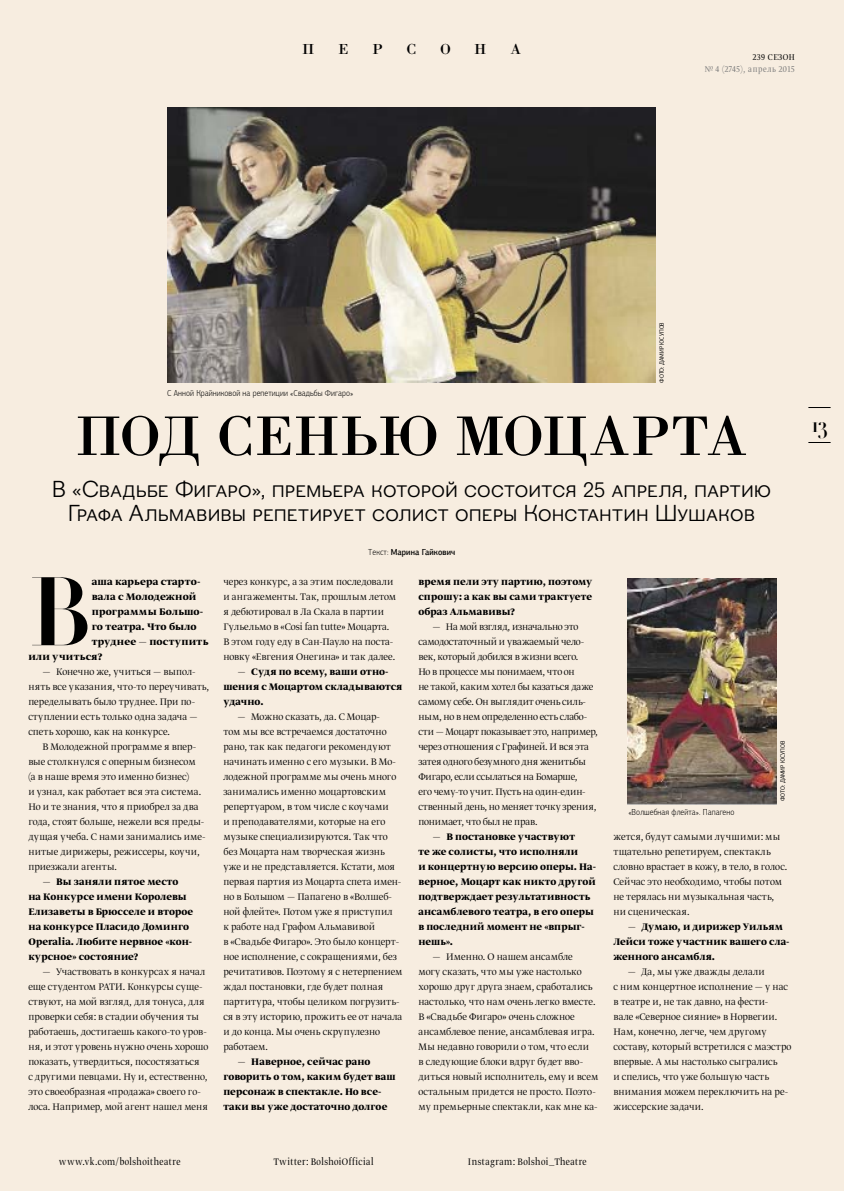
<style>
.page{position:relative;width:844px;height:1191px;background:#fff}
.page>*{position:absolute;margin:0;border:0;box-sizing:border-box;transform-origin:0 0}
.t1{font:95.88px "Borjomi Light C";color:#000}
.t2{font:57.5px "Borjomi C";letter-spacing:-.005em;color:#000}
.t3{font:22.62px "Borjomi Light C";color:#000}
.t4{font:22.5px/23.8px "Figgins Sans";color:#000;text-align:center}
.t5{font:15px "Borjomi C";color:#000}
.t6{font:300 11.25px/15px "Greta Display Pro";letter-spacing:.005em;color:#000}
.t7{font:700 11.25px/15px "Greta Display Pro";letter-spacing:.015em;color:#000}
.t8{font:11.25px "Greta Dis Nar Pro Lig";letter-spacing:.045em;color:#000}
.t9{font:10px "Greta Dis Nar Pro Lig";letter-spacing:.06em;color:#7c7c7c}
.t10{font:10px "Greta Dis Nar Pro Lig";letter-spacing:.06em;color:#000}
.t11{font:300 8.75px "PF Agora Sans Pro";letter-spacing:.01em;color:#000;scale:.9 1}
.t12{font:500 8.75px "PF Agora Sans Pro";letter-spacing:.01em;color:#000;scale:.9 1}
.t13{font:6.25px "PF Agora Sans Pro";color:#000;scale:.9 1}
.s1{font-weight:300}
</style>
<div class="page">
<div style="left:0;top:0;width:843px;height:1191px;background:#f7ede0"></div>
<img style="left:167px;top:107px;width:488px;height:276px">
<img style="left:627px;top:578px;width:149px;height:226px">
<svg style="left:808px;top:442px;width:22px;height:1px"></svg>
<svg style="left:808px;top:407px;width:22px;height:1px"></svg>
<h3 class="t5" style="left:302px;top:43px;width:13px">П</h3>
<h3 class="t5" style="left:338px;top:43px;width:12px">Е</h3>
<h3 class="t5" style="left:372px;top:43px;width:12px">Р</h3>
<h3 class="t5" style="left:406px;top:43px;width:12px">С</h3>
<h3 class="t5" style="left:440px;top:43px;width:12px">О</h3>
<h3 class="t5" style="left:474px;top:43px;width:13px">Н</h3>
<h3 class="t5" style="left:510px;top:43px;width:12px">А</h3>
<p class="t10" style="left:752px;top:52px;width:43px">239 СЕЗОН</p>
<p class="t9" style="left:704px;top:64px;width:91px">№ 4 (2745), апрель 2015</p>
<p class="t11" style="left:167px;top:390px;width:208px">С Анной Крайниковой на репетиции «Свадьбы Фигаро»</p>
<p class="t13" style="left:659px;top:383px;width:69px;rotate:-90deg">ФОТО: ДАМИР ЮСУПОВ</p>
<h2 class="t2" style="left:76px;top:414px;width:671px">ПОД СЕНЬЮ МОЦАРТА</h2>
<h3 class="t4" style="left:52px;top:480px;width:720px">В «СВАДЬБЕ ФИГАРО», ПРЕМЬЕРА КОТОРОЙ СОСТОИТСЯ 25 АПРЕЛЯ, ПАРТИЮ<br>ГРАФА АЛЬМАВИВЫ РЕПЕТИРУЕТ СОЛИСТ ОПЕРЫ КОНСТАНТИН ШУШАКОВ</h3>
<p class="t12" style="left:368px;top:548px;width:98px"><span class="s1">Текст:</span> Марина Гайкович</p>
<h1 class="t1" style="left:28px;top:575px;width:65px">В</h1>
<p class="t7" style="left:92px;top:574px;width:110px">аша карьера старто-</p>
<p class="t7" style="left:92px;top:589px;width:106px">вала с Молодежной</p>
<p class="t7" style="left:92px;top:604px;width:113px">программы Большо-</p>
<p class="t7" style="left:92px;top:619px;width:106px">го театра. Что было</p>
<p class="t7" style="left:92px;top:634px;width:118px">труднее — поступить</p>
<p class="t7" style="left:28px;top:649px;width:76px">или учиться?</p>
<p class="t6" style="left:28px;top:665px;width:182px;text-indent:14px">— Конечно же, учиться — выпол&shy;нять все указания, что-то переучивать, переделывать было труднее. При по&shy;ступлении есть только одна задача — спеть хорошо, как на конкурсе.</p>
<p class="t6" style="left:28px;top:740px;width:179px;text-indent:14px">В Молодежной программе я впер&shy;вые столкнулся с оперным бизнесом (а в наше время это именно бизнес)<br>и узнал, как работает вся эта система.<br>Но и те знания, что я приобрел за два года, стоят больше, нежели вся преды&shy;дущая учеба. С нами занимались име&shy;нитые дирижеры, режиссеры, коучи, приезжали агенты.</p>
<p class="t7" style="left:28px;top:874px;width:166px;text-indent:14px">— Вы заняли пятое место на Конкурсе имени Королевы<br>Елизаветы в Брюсселе и второе на конкурсе Пласидо Доминго<br>Operalia. Любите нервное «кон&shy;курсное» состояние?</p>
<p class="t6" style="left:28px;top:965px;width:182px;text-indent:14px">— Участвовать в конкурсах я начал еще студентом РАТИ. Конкурсы суще&shy;ствуют, на мой взгляд, для тонуса, для проверки себя: в стадии обучения ты работаешь, достигаешь какого-то уров&shy;ня, и этот уровень нужно очень хорошо показать, утвердиться, посостязаться<br>с другими певцами. Ну и, естественно, это своеобразная «продажа» своего го&shy;лоса. Например, мой агент нашел меня</p>
<p class="t6" style="left:223px;top:575px;width:174px">через конкурс, а за этим последовали и ангажементы. Так, прошлым летом я дебютировал в Ла Скала в партии Гульельмо в «Cosi fan tutte» Моцарта.<br>В этом году еду в Сан-Пауло на поста&shy;новку «Евгения Онегина» и так далее.</p>
<p class="t7" style="left:223px;top:664px;width:180px;text-indent:14px">— Судя по всему, ваши отно&shy;шения с Моцартом складываются удачно.</p>
<p class="t6" style="left:223px;top:710px;width:181px;text-indent:14px">— Можно сказать, да. С Моцар-<br>том мы все встречаемся достаточно рано, так как педагоги рекомендуют начинать именно с его музыки. В Мо&shy;лодежной программе мы очень много занимались именно моцартовским репертуаром, в том числе с коучами<br>и преподавателями, которые на его музыке специализируются. Так что без Моцарта нам творческая жизнь уже и не представляется. Кстати, моя первая партия из Моцарта спета имен&shy;но в Большом — Папагено в «Волшеб&shy;ной флейте». Потом уже я приступил<br>к работе над Графом Альмавивой<br>в «Свадьбе Фигаро». Это было концерт&shy;ное исполнение, с сокращениями, без речитативов. Поэтому я с нетерпением ждал постановки, где будет полная партитура, чтобы целиком погрузить&shy;ся в эту историю, прожить ее от начала и до конца. Мы очень скрупулезно работаем.</p>
<p class="t7" style="left:223px;top:1054px;width:174px;text-indent:14px">— Наверное, сейчас рано говорить о том, каким будет ваш персонаж в спектакле. Но все&shy;таки вы уже достаточно долгое</p>
<p class="t7" style="left:418px;top:574px;width:175px;text-align:justify">время пели эту партию, поэтому спрошу: а как вы сами трактуете образ Альмавивы?</p>
<p class="t6" style="left:418px;top:620px;width:181px;text-indent:14px">— На мой взгляд, изначально это самодостаточный и уважаемый чело&shy;век, который добился в жизни всего.<br>Но в процессе мы понимаем, что он<br>не такой, каким хотел бы казаться даже самому себе. Он выглядит очень силь&shy;ным, но в нем определенно есть слабо&shy;сти — Моцарт показывает это, например, через отношения с Графиней. И вся эта затея одного безумного дня женитьбы Фигаро, если ссылаться на Бомарше,<br>его чему-то учит. Пусть на один-един&shy;ственный день, но меняет точку зрения, понимает, что был не прав.</p>
<p class="t7" style="left:418px;top:829px;width:179px;text-indent:14px">— В постановке участвуют<br>те же солисты, что исполняли<br>и концертную версию оперы. На&shy;верное, Моцарт как никто другой подтверждает результативность ансамблевого театра, в его оперы в последний момент не «впрыг&shy;нешь».</p>
<p class="t6" style="left:418px;top:950px;width:181px;text-indent:14px">— Именно. О нашем ансамбле<br>могу сказать, что мы уже настолько хорошо друг друга знаем, сработались настолько, что нам очень легко вместе.<br>В «Свадьбе Фигаро» очень сложное ансамблевое пение, ансамблевая игра.<br>Мы недавно говорили о том, что если<br>в следующие блоки вдруг будет вво&shy;диться новый исполнитель, ему и всем остальным придется не просто. Поэто&shy;му премьерные спектакли, как мне ка-</p>
<p class="t11" style="left:628px;top:808px;width:119px">«Волшебная флейта». Папагено</p>
<p class="t13" style="left:780px;top:801px;width:69px;rotate:-90deg">ФОТО: ДАМИР ЮСУПОВ</p>
<p class="t6" style="left:613px;top:830px;width:175px">жется, будут самыми лучшими: мы тщательно репетируем, спектакль словно врастает в кожу, в тело, в голос.<br>Сейчас это необходимо, чтобы потом не терялась ни музыкальная часть, ни сценическая.</p>
<p class="t7" style="left:613px;top:919px;width:177px;text-indent:14px">— Думаю, и дирижер Уильям<br>Лейси тоже участник вашего сла&shy;женного ансамбля.</p>
<p class="t6" style="left:613px;top:965px;width:179px;text-indent:14px">— Да, мы уже дважды делали<br>с ним концертное исполнение — у нас в театре и, не так давно, на фести-<br>вале «Северное сияние» в Норвегии.<br>Нам, конечно, легче, чем другому составу, который встретился с маэстро впервые. А мы настолько сыгрались<br>и спелись, что уже большую часть внимания можем переключить на ре&shy;жиссерские задачи.</p>
<p class="t8" style="left:59px;top:1156px;width:123px">www.vk.com/bolshoitheatre</p>
<p class="t8" style="left:273px;top:1156px;width:101px">Twitter: BolshoiOfficial</p>
<p class="t8" style="left:467px;top:1156px;width:120px">Instagram: Bolshoi_Theatre</p>
<h3 class="t3" style="left:811px;top:415px;width:18px">13</h3>
</div>
